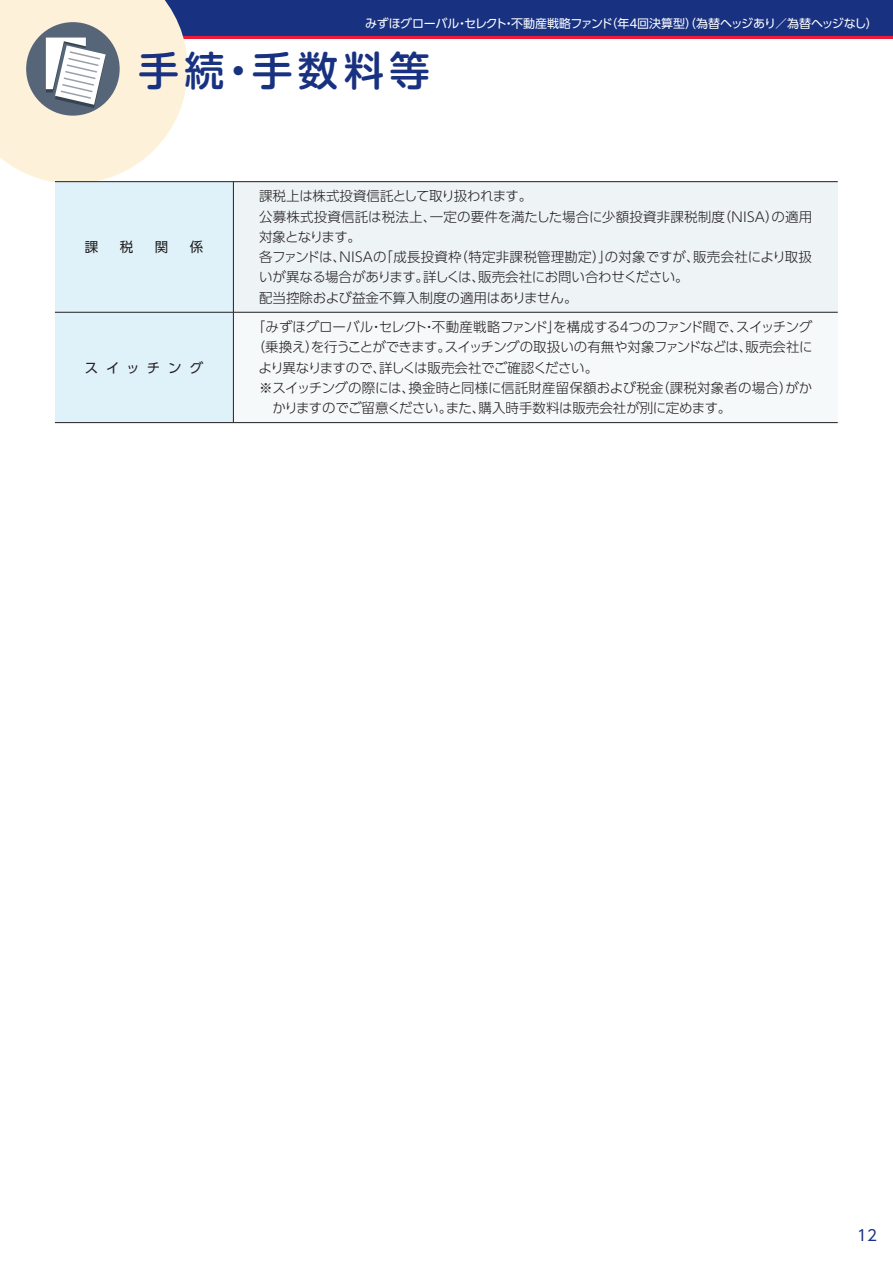
<style>
.page{position:relative;width:893px;height:1263px;background:#fff}
.page>*{position:absolute;margin:0;border:0;box-sizing:border-box;transform-origin:0 0}
.t1{font:40.5px "UD Shin M Go Pro Medium 90 msp RKSJ H";letter-spacing:.13em;color:#183181}
.t2{font:15px "UD Shin Go Pro Regular 90 msp RKSJ H";color:#183181}
.t3{font:13.5px/20.2px "UD Shin Go Pro Light 90 msp RKSJ H";letter-spacing:-.01em;color:#231f20}
.t4{font:13.5px "UD Shin Go Pro Light 90 msp RKSJ H";letter-spacing:-.045em;color:#231f20}
.t5{font:13.5px "UD Shin Go Pro Light 90 msp RKSJ H";letter-spacing:-.03em;color:#231f20}
.t6{font:13.5px "UD Shin Go Pro Light 90 msp RKSJ H";letter-spacing:.01em;color:#231f20}
.t7{font:13.5px "UD Shin Go Pro Regular 90 msp RKSJ H";letter-spacing:.585em;color:#231f20}
.t8{font:12px "UD Shin Go Pro Regular 90 msp RKSJ H";letter-spacing:-.02em;color:#fff}
</style>
<div class="page">
<div style="left:0;top:0;width:893px;height:38px;background:#183181"></div>
<hr style="left:0;top:36px;width:893px;height:2px;background:#ed1a3a">
<div style="left:233px;top:182px;width:605px;height:130px;background:#eef3f6"></div>
<div style="left:233px;top:312px;width:605px;height:111px;background:#f6f9fa"></div>
<hr style="left:233px;top:182px;width:1px;height:130px;background:#231f20">
<hr style="left:55px;top:312px;width:783px;height:1px;background:#231f20">
<hr style="left:233px;top:312px;width:1px;height:110px;background:#231f20">
<hr style="left:55px;top:181px;width:783px;height:1px;background:#231f20">
<hr style="left:55px;top:422px;width:783px;height:1px;background:#231f20">
<svg style="left:0;top:0;width:233px;height:423px"></svg>
<p class="t8" style="left:365px;top:19px;width:514px">みずほグローバル・セレクト・不動産戦略ファンド（年４回決算型）（為替ヘッジあり／為替ヘッジなし）</p>
<h1 class="t1" style="left:139px;top:56px;width:293px">手続・手数料等</h1>
<p class="t7" style="left:85px;top:242px;width:15px">課</p>
<p class="t7" style="left:120px;top:242px;width:15px">税</p>
<p class="t7" style="left:155px;top:242px;width:15px">関</p>
<p class="t7" style="left:190px;top:242px;width:15px">係</p>
<p class="t7" style="left:85px;top:362px;width:120px">スイッチング</p>
<p class="t3" style="left:259px;top:188px;width:555px">課税上は株式投資信託として取り扱われます。<br>公募株式投資信託は税法上、一定の要件を満たした場合に少額投資非課税制度（NISA）の適用対象となります。<br>各ファンドは、NISAの「成長投資枠（特定非課税管理勘定）」の対象ですが、販売会社により取扱いが異なる場合があります。詳しくは、販売会社にお問い合わせください。<br>配当控除および益金不算入制度の適用はありません。</p>
<p class="t5" style="left:252px;top:322px;width:562px">「みずほグローバル・セレクト・不動産戦略ファンド」を構成する４つのファンド間で、スイッチング</p>
<p class="t4" style="left:252px;top:342px;width:562px">（乗換え）を行うことができます。スイッチングの取扱いの有無や対象ファンドなどは、販売会社に</p>
<p class="t4" style="left:259px;top:362px;width:341px">より異なりますので、詳しくは販売会社でご確認ください。</p>
<p class="t6" style="left:259px;top:383px;width:555px">※スイッチングの際には、換金時と同様に信託財産留保額および税金（課税対象者の場合）がか</p>
<p class="t3" style="left:272px;top:400px;width:460px">かりますのでご留意ください。また、購入時手数料は販売会社が別に定めます。</p>
<p class="t2" style="left:857px;top:1230px;width:21px">12</p>
</div>
